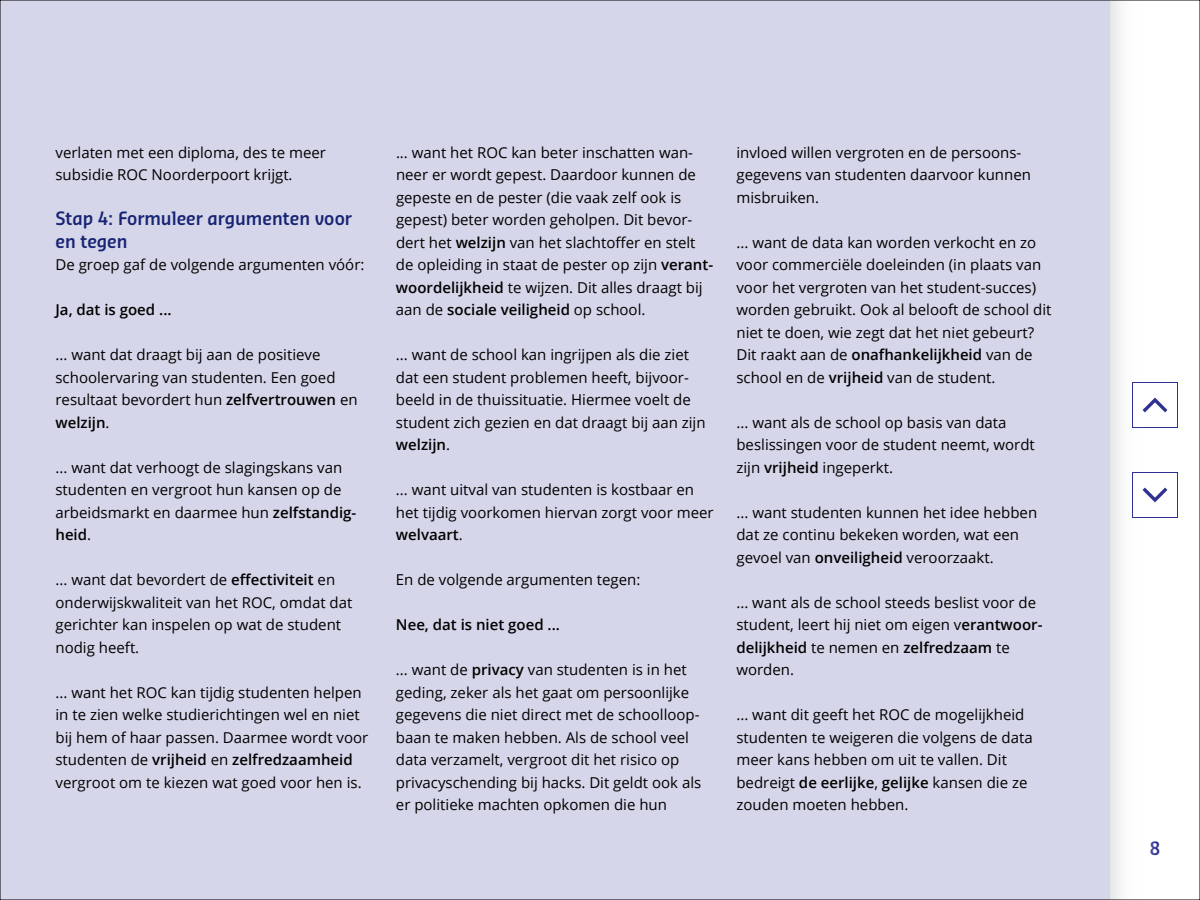
<style>
.page{position:relative;width:1200px;height:900px;background:#fff}
.page>*{position:absolute;margin:0;border:0;box-sizing:border-box;transform-origin:0 0}
.t1{font:600 18px/22.5px "Sansa Sm Con Pro";color:#172474}
.t2{font:600 18px "Sansa Sm Con Pro";color:#2e3192}
.t3{font:15px/22.5px "Open Sans";color:#000}
.t4{font:600 15px "Open Sans";color:#000}
.s1{font-weight:600}
</style>
<div class="page">
<div style="left:0;top:0;width:1110px;height:900px;background:#d5d6e9"></div>
<div style="left:1110px;top:0;width:45px;height:900px;background:linear-gradient(to right,#efeff0,#fff)"></div>
<div style="left:1132px;top:472px;width:46px;height:46px;background:#fff;border:1px solid #2e3192"></div>
<svg style="left:1143px;top:488px;width:24px;height:14px"></svg>
<div style="left:1132px;top:382px;width:46px;height:46px;background:#fff;border:1px solid #2e3192"></div>
<svg style="left:1143px;top:398px;width:24px;height:14px"></svg>
<p class="t3" style="left:56px;top:140px;width:272px">verlaten met een diploma, des te meer subsidie ROC Noorderpoort krijgt.</p>
<p class="t1" style="left:56px;top:207px;width:298px">Stap 4: Formuleer argumenten voor en tegen</p>
<p class="t3" style="left:56px;top:253px;width:310px">De groep gaf de volgende argumenten vóór:</p>
<p class="t4" style="left:56px;top:299px;width:118px">Ja, dat is goed ...</p>
<p class="t3" style="left:56px;top:343px;width:304px">... want dat draagt bij aan de positieve schoolervaring van studenten. Een goed resultaat bevordert hun <span class="s1">zelfvertrouwen</span> en <span class="s1">welzijn</span>.</p>
<p class="t3" style="left:56px;top:455px;width:302px">... want dat verhoogt de slagingskans van studenten en vergroot hun kansen op de arbeidsmarkt en daarmee hun <span class="s1">zelfstandig&shy;heid</span>.</p>
<p class="t3" style="left:56px;top:568px;width:298px">... want dat bevordert de <span class="s1">effectiviteit</span> en onderwijskwaliteit van het ROC, omdat dat gerichter kan inspelen op wat de student nodig heeft.</p>
<p class="t3" style="left:56px;top:680px;width:314px">... want het ROC kan tijdig studenten helpen in te zien welke studierichtingen wel en niet bij hem of haar passen. Daarmee wordt voor studenten de <span class="s1">vrijheid</span> en <span class="s1">zelfredzaamheid </span>vergroot om te kiezen wat goed voor hen is.</p>
<p class="t3" style="left:396px;top:140px;width:319px">... want het ROC kan beter inschatten wan&shy;neer er wordt gepest. Daardoor kunnen de gepeste en de pester (die vaak zelf ook is gepest) beter worden geholpen. Dit bevor&shy;dert het <span class="s1">welzijn</span> van het slachtoffer en stelt de opleiding in staat de pester op zijn <span class="s1">verant&shy;woordelijkheid</span> te wijzen. Dit alles draagt bij aan de <span class="s1">sociale veiligheid</span> op school.</p>
<p class="t3" style="left:396px;top:343px;width:311px">... want de school kan ingrijpen als die ziet dat een student problemen heeft, bijvoor&shy;beeld in de thuissituatie. Hiermee voelt de student zich gezien en dat draagt bij aan zijn <span class="s1">welzijn</span>.</p>
<p class="t3" style="left:396px;top:478px;width:319px">... want uitval van studenten is kostbaar en het tijdig voorkomen hiervan zorgt voor meer <span class="s1">welvaart</span>.</p>
<p class="t3" style="left:396px;top:568px;width:246px">En de volgende argumenten tegen:</p>
<p class="t4" style="left:396px;top:614px;width:166px">Nee, dat is niet goed ...</p>
<p class="t3" style="left:396px;top:658px;width:307px">... want de <span class="s1">privacy</span> van studenten is in het geding, zeker als het gaat om persoonlijke gegevens die niet direct met de schoolloop&shy;baan te maken hebben. Als de school veel data verzamelt, vergroot dit het risico op privacyschending bij hacks. Dit geldt ook als er politieke machten opkomen die hun</p>
<p class="t3" style="left:736px;top:140px;width:296px">invloed willen vergroten en de persoons&shy;gegevens van studenten daarvoor kunnen misbruiken.</p>
<p class="t3" style="left:736px;top:230px;width:317px">... want de data kan worden verkocht en zo voor commerciële doeleinden (in plaats van voor het vergroten van het student-succes) worden gebruikt. Ook al belooft de school dit niet te doen, wie zegt dat het niet gebeurt?<br>Dit raakt aan de <span class="s1">onafhankelijkheid</span> van de school en de <span class="s1">vrijheid</span> van de student.</p>
<p class="t3" style="left:736px;top:410px;width:300px">... want als de school op basis van data beslissingen voor de student neemt, wordt zijn <span class="s1">vrijheid</span> ingeperkt.</p>
<p class="t3" style="left:736px;top:500px;width:302px">... want studenten kunnen het idee hebben dat ze continu bekeken worden, wat een gevoel van <span class="s1">onveiligheid</span> veroorzaakt.</p>
<p class="t3" style="left:736px;top:590px;width:308px">... want als de school steeds beslist voor de student, leert hij niet om eigen v<span class="s1">erantwoor&shy;delijkheid</span> te nemen en <span class="s1">zelfredzaam</span> te worden.</p>
<p class="t3" style="left:736px;top:703px;width:298px">... want dit geeft het ROC de mogelijkheid studenten te weigeren die volgens de data meer kans hebben om uit te vallen. Dit bedreigt <span class="s1">de eerlijke</span>, <span class="s1">gelijke</span> kansen die ze zouden moeten hebben.</p>
<p class="t2" style="left:1150px;top:836px;width:12px">8</p>
</div>
